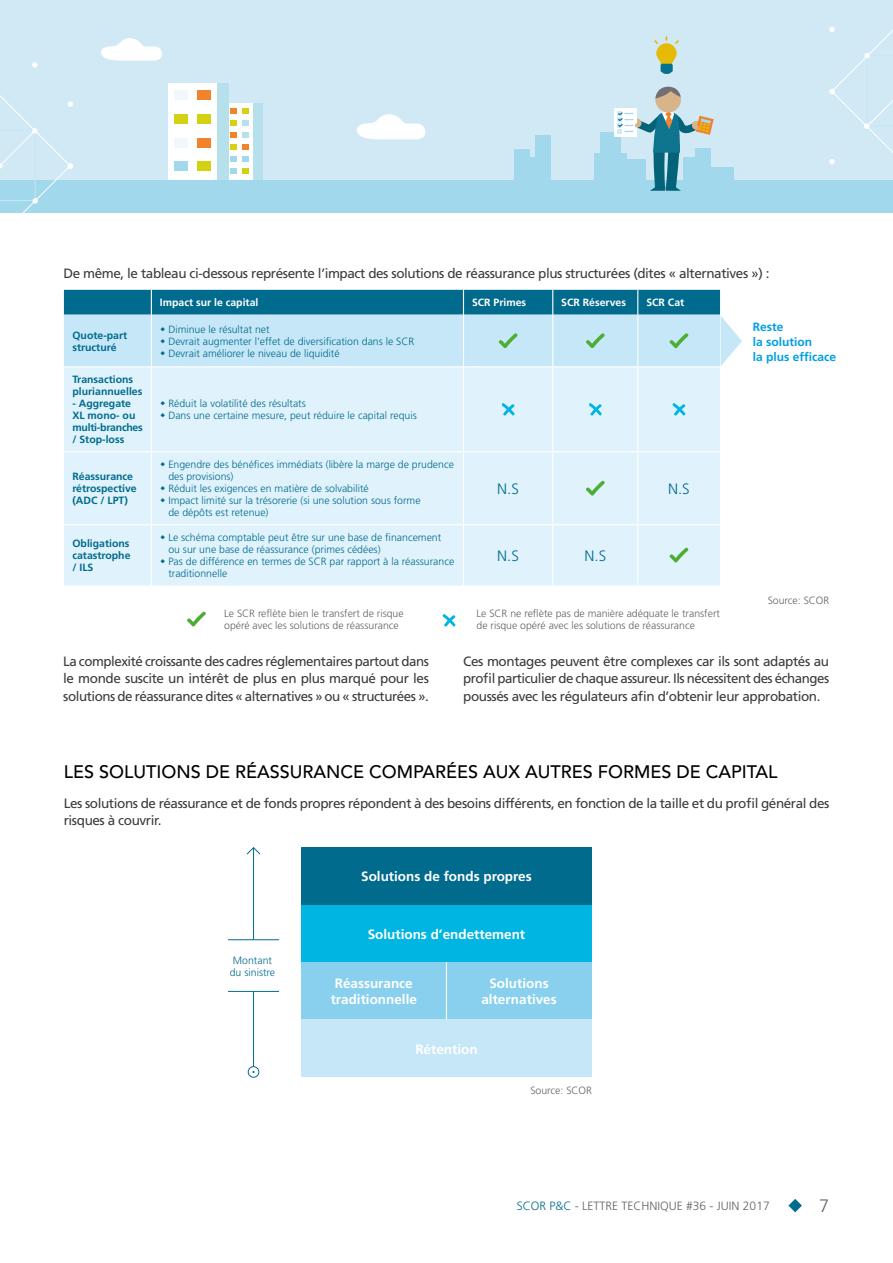
<style>
.page{position:relative;width:893px;height:1263px;background:#fff}
.page>*{position:absolute;margin:0;border:0;box-sizing:border-box;transform-origin:0 0}
.t1{font:500 18px "Avenir LT Std";color:#000}
.t2{font:300 18px "Frutiger LT Std";color:#646363}
.t3{font:300 15px "Frutiger LT Std";color:#006b8d}
.t4{font:13.5px/17.2px "Frutiger LT Std";letter-spacing:-.03em;color:#3c3c3b;text-align:justify}
.t5{font:700 13.5px/16.5px "Frutiger LT Std";color:#fff;text-align:center}
.t6{font:300 12px "Frutiger LT Std";color:#646363}
.t7{font:700 12px/15px "Frutiger LT Std";color:#009fe3}
.t8{font:300 10.5px/12px "Frutiger LT Std";color:#006b8d}
.t9{font:300 10.5px/12.8px "Frutiger LT Std";color:#646363}
.t10{font:700 10.5px/12px "Frutiger LT Std";color:#006b8d}
.t11{font:700 10.5px "Frutiger LT Std";color:#fff}
.s1{color:#006b8d}
</style>
<div class="page">
<svg style="left:788px;top:1199px;width:14px;height:13px"></svg>
<div style="left:0;top:0;width:893px;height:213px;background:#d1e9f5"></div>
<svg style="left:357px;top:114px;width:69px;height:25px"></svg>
<svg style="left:101px;top:38px;width:61px;height:23px"></svg>
<div style="left:214px;top:103px;width:39px;height:80px;background:#fff"></div>
<div style="left:253px;top:103px;width:9px;height:80px;background:#b6e0ec"></div>
<svg style="left:230px;top:169px;width:19px;height:5px"></svg>
<svg style="left:230px;top:157px;width:19px;height:5px"></svg>
<svg style="left:230px;top:145px;width:19px;height:5px"></svg>
<svg style="left:230px;top:133px;width:19px;height:5px"></svg>
<svg style="left:230px;top:121px;width:19px;height:5px"></svg>
<svg style="left:230px;top:109px;width:19px;height:5px"></svg>
<div style="left:168px;top:83px;width:49px;height:99px;background:#fff"></div>
<div style="left:217px;top:83px;width:12px;height:99px;background:#b6e0ec"></div>
<div style="left:197px;top:161px;width:13px;height:10px;background:#d4d012"></div>
<div style="left:174px;top:161px;width:14px;height:10px;background:#a2d8eb"></div>
<div style="left:197px;top:137px;width:13px;height:10px;background:#f1842a"></div>
<div style="left:174px;top:137px;width:14px;height:10px;background:#f0f8fb"></div>
<div style="left:197px;top:114px;width:13px;height:10px;background:#d4d012"></div>
<div style="left:174px;top:114px;width:14px;height:10px;background:#d4d012"></div>
<div style="left:197px;top:90px;width:13px;height:10px;background:#f1842a"></div>
<div style="left:174px;top:90px;width:14px;height:10px;background:#f0f8fb"></div>
<div style="left:0;top:180px;width:893px;height:33px;background:#a2d8eb"></div>
<div style="left:600px;top:132px;width:21px;height:51px;background:#a2d8eb"></div>
<div style="left:595px;top:153px;width:32px;height:30px;background:#a2d8eb"></div>
<div style="left:535px;top:136px;width:15px;height:46px;background:#a2d8eb"></div>
<div style="left:514px;top:149px;width:16px;height:33px;background:#a2d8eb"></div>
<div style="left:527px;top:158px;width:15px;height:24px;background:#a2d8eb"></div>
<div style="left:703px;top:168px;width:30px;height:14px;background:#a2d8eb"></div>
<svg style="left:662px;top:72px;width:9px;height:2px"></svg>
<svg style="left:660px;top:64px;width:13px;height:4px"></svg>
<svg style="left:660px;top:66px;width:13px;height:4px"></svg>
<hr style="left:660px;top:68px;width:13px;height:4px;background:#077290;border-radius:2px">
<svg style="left:654px;top:36px;width:25px;height:29px"></svg>
<div style="left:655px;top:87px;width:26px;height:25px;background:#d8b48a;border-radius:50%"></div>
<svg style="left:655px;top:87px;width:26px;height:12px"></svg>
<div style="left:615px;top:108px;width:22px;height:29px;background:#fff"></div>
<svg style="left:617px;top:107px;width:97px;height:84px"></svg>
<svg style="left:32px;top:62px;width:5px;height:6px"></svg>
<svg style="left:0;top:95px;width:73px;height:118px"></svg>
<svg style="left:829px;top:27px;width:64px;height:138px"></svg>
<div style="left:64px;top:367px;width:656px;height:218px;background:#e0f2fb"></div>
<hr style="left:151px;top:367px;width:1px;height:84px;background:#fff">
<hr style="left:463px;top:367px;width:1px;height:84px;background:#fff">
<hr style="left:552px;top:367px;width:1px;height:84px;background:#fff">
<hr style="left:637px;top:367px;width:1px;height:84px;background:#fff">
<hr style="left:151px;top:452px;width:1px;height:72px;background:#fff">
<hr style="left:463px;top:452px;width:1px;height:72px;background:#fff">
<hr style="left:552px;top:452px;width:1px;height:72px;background:#fff">
<hr style="left:637px;top:452px;width:1px;height:72px;background:#fff">
<hr style="left:151px;top:525px;width:1px;height:60px;background:#fff">
<hr style="left:463px;top:525px;width:1px;height:60px;background:#fff">
<hr style="left:552px;top:525px;width:1px;height:60px;background:#fff">
<hr style="left:637px;top:525px;width:1px;height:60px;background:#fff">
<hr style="left:64px;top:451px;width:87px;height:1px;background:#fff">
<hr style="left:151px;top:451px;width:312px;height:1px;background:#fff">
<hr style="left:463px;top:451px;width:90px;height:1px;background:#fff">
<hr style="left:553px;top:451px;width:85px;height:1px;background:#fff">
<hr style="left:638px;top:451px;width:82px;height:1px;background:#fff">
<hr style="left:64px;top:524px;width:87px;height:1px;background:#fff">
<hr style="left:151px;top:524px;width:312px;height:1px;background:#fff">
<hr style="left:463px;top:524px;width:90px;height:1px;background:#fff">
<hr style="left:553px;top:524px;width:85px;height:1px;background:#fff">
<hr style="left:638px;top:524px;width:82px;height:1px;background:#fff">
<svg style="left:502px;top:403px;width:13px;height:12px"></svg>
<svg style="left:589px;top:403px;width:13px;height:12px"></svg>
<svg style="left:672px;top:403px;width:13px;height:12px"></svg>
<svg style="left:586px;top:481px;width:19px;height:15px"></svg>
<svg style="left:669px;top:548px;width:19px;height:14px"></svg>
<hr style="left:253px;top:991px;width:1px;height:76px;background:#006b8d">
<hr style="left:253px;top:848px;width:1px;height:92px;background:#006b8d">
<hr style="left:228px;top:991px;width:51px;height:1px;background:#006b8d">
<hr style="left:228px;top:939px;width:51px;height:1px;background:#006b8d">
<svg style="left:246px;top:847px;width:15px;height:8px"></svg>
<div style="left:248px;top:1066px;width:11px;height:12px;border:1px solid #006b8d;border-radius:50%"></div>
<div style="left:301px;top:848px;width:291px;height:57px;background:#006b8d"></div>
<div style="left:301px;top:905px;width:291px;height:57px;background:#00b5e2"></div>
<div style="left:301px;top:962px;width:145px;height:58px;background:#88d0ee"></div>
<div style="left:446px;top:962px;width:146px;height:58px;background:#88d0ee"></div>
<div style="left:301px;top:1020px;width:291px;height:57px;background:#c6e7f7"></div>
<hr style="left:446px;top:962px;width:1px;height:58px;background:#fff">
<svg style="left:187px;top:612px;width:19px;height:14px"></svg>
<svg style="left:443px;top:614px;width:12px;height:12px"></svg>
<svg style="left:64px;top:290px;width:678px;height:77px;background:#8bc1d6"></svg>
<svg style="left:161px;top:401px;width:4px;height:5px"></svg>
<svg style="left:161px;top:413px;width:4px;height:5px"></svg>
<svg style="left:161px;top:462px;width:4px;height:4px"></svg>
<svg style="left:161px;top:486px;width:4px;height:4px"></svg>
<svg style="left:161px;top:498px;width:4px;height:4px"></svg>
<svg style="left:161px;top:535px;width:4px;height:4px"></svg>
<svg style="left:161px;top:559px;width:4px;height:4px"></svg>
<p class="t4" style="left:63px;top:265px;width:708px">De même, le tableau ci-dessous représente l’impact des solutions de réassurance plus structurées (dites « alternatives ») :</p>
<p class="t11" style="left:160px;top:296px;width:100px">Impact sur le capital</p>
<p class="t11" style="left:472px;top:296px;width:56px">SCR Primes</p>
<p class="t11" style="left:561px;top:296px;width:66px">SCR Réserves</p>
<p class="t11" style="left:646px;top:296px;width:39px">SCR Cat</p>
<p class="t10" style="left:72px;top:329px;width:56px">Quote-part structuré</p>
<p class="t8" style="left:168px;top:323px;width:247px">Diminue le résultat net<br>Devrait augmenter l’effet de diversification dans le SCR<br>Devrait améliorer le niveau de liquidité</p>
<p class="t10" style="left:72px;top:374px;width:72px">Transactions pluriannuelles</p>
<p class="t10" style="left:72px;top:398px;width:72px">- Aggregate<br>XL mono- ou multi-branches / Stop-loss</p>
<p class="t8" style="left:168px;top:398px;width:250px">Réduit la volatilité des résultats<br>Dans une certaine mesure, peut réduire le capital requis</p>
<p class="t10" style="left:72px;top:470px;width:66px">Réassurance rétrospective (ADC / LPT)</p>
<p class="t8" style="left:168px;top:459px;width:287px">Engendre des bénéfices immédiats (libère la marge de prudence des provisions)<br>Réduit les exigences en matière de solvabilité<br>Impact limité sur la trésorerie (si une solution sous forme<br>de dépôts est retenue)</p>
<p class="t10" style="left:72px;top:537px;width:60px;text-align:justify">Obligations catastrophe / ILS</p>
<p class="t8" style="left:168px;top:532px;width:287px">Le schéma comptable peut être sur une base de financement ou sur une base de réassurance (primes cédées)<br>Pas de différence en termes de SCR par rapport à la réassurance traditionnelle</p>
<p class="t3" style="left:497px;top:480px;width:23px">N.S</p>
<p class="t3" style="left:668px;top:480px;width:23px">N.S</p>
<p class="t3" style="left:497px;top:547px;width:23px">N.S</p>
<p class="t3" style="left:584px;top:547px;width:23px">N.S</p>
<p class="t9" style="left:224px;top:607px;width:181px">Le SCR reflète bien le transfert de risque opéré avec les solutions de réassurance</p>
<p class="t9" style="left:476px;top:607px;width:245px">Le SCR ne reflète pas de manière adéquate le transfert de risque opéré avec les solutions de réassurance</p>
<p class="t7" style="left:753px;top:320px;width:85px">Reste<br>la solution<br>la plus efficace</p>
<p class="t9" style="left:768px;top:594px;width:63px">Source: SCOR</p>
<p class="t4" style="left:63px;top:653px;width:367px">La complexité croissante des cadres réglementaires partout dans le monde suscite un intérêt de plus en plus marqué pour les solutions de réassurance dites « alternatives » ou « structurées ».</p>
<p class="t4" style="left:463px;top:653px;width:368px">Ces montages peuvent être complexes car ils sont adaptés au profil particulier de chaque assureur. Ils nécessitent des échanges poussés avec les régulateurs afin d’obtenir leur approbation.</p>
<h1 class="t1" style="left:64px;top:761px;width:715px">LES SOLUTIONS DE RÉASSURANCE COMPARÉES AUX AUTRES FORMES DE CAPITAL</h1>
<p class="t4" style="left:64px;top:795px;width:767px">Les solutions de réassurance et de fonds propres répondent à des besoins différents, en fonction de la taille et du profil général des risques à couvrir.</p>
<p class="t8" style="left:230px;top:954px;width:47px">Montant du sinistre</p>
<p class="t5" style="left:361px;top:868px;width:172px">Solutions de fonds propres</p>
<p class="t5" style="left:368px;top:926px;width:159px">Solutions d’endettement</p>
<p class="t5" style="left:331px;top:975px;width:88px">Réassurance traditionnelle</p>
<p class="t5" style="left:481px;top:975px;width:77px">Solutions alternatives</p>
<p class="t5" style="left:415px;top:1040px;width:64px">Rétention</p>
<p class="t9" style="left:530px;top:1084px;width:63px">Source: SCOR</p>
<p class="t6" style="left:517px;top:1199px;width:254px"><span class="s1">SCOR P&amp;C</span> - LETTRE TECHNIQUE #36 - JUIN 2017</p>
<h1 class="t2" style="left:819px;top:1196px;width:12px">7</h1>
</div>
